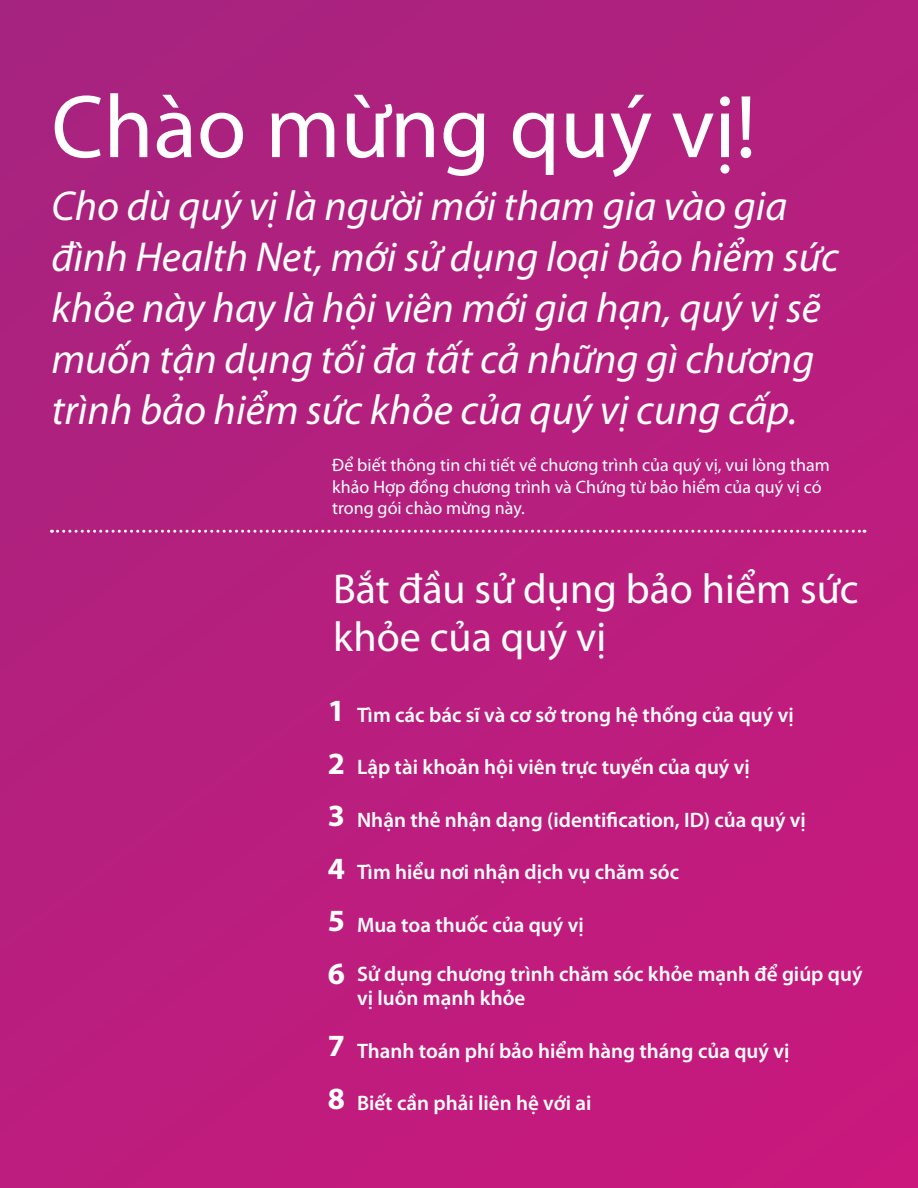
<style>
.page{position:relative;width:918px;height:1188px;background:#fff}
.page>*{position:absolute;margin:0;border:0;box-sizing:border-box;transform-origin:0 0}
.t1{font:90px "Myriad Pro";color:#fff}
.t2{font:italic 42px/51px "Myriad Pro";color:#fff}
.t3{font:42px/48px "Myriad Pro";color:#fff}
.t4{font:600 21px/24px "Myriad Pro";color:#fff}
.t5{font:18px/21px "Myriad Pro";color:#fff}
.s1{font-weight:700;font-size:30.9px}
</style>
<div class="page">
<div style="left:0;top:0;width:918px;height:1188px;background:linear-gradient(to right,#b1217e,#bf1c7d)"></div>
<svg style="left:51px;top:530px;width:814px;height:3px"></svg>
<h2 class="t1" style="left:51px;top:71px;width:706px">Chào mừng quý vị!</h2>
<p class="t2" style="left:51px;top:180px;width:789px">Cho dù quý vị là người mới tham gia vào gia đình Health Net, mới sử dụng loại bảo hiểm sức khỏe này hay là hội viên mới gia hạn, quý vị sẽ muốn tận dụng tối đa tất cả những gì chương trình bảo hiểm sức khỏe của quý vị cung cấp.</p>
<p class="t5" style="left:332px;top:455px;width:499px">Để biết thông tin chi tiết về chương trình của quý vị, vui lòng tham khảo Hợp đồng chương trình và Chứng từ bảo hiểm của quý vị có trong gói chào mừng này.</p>
<h2 class="t3" style="left:333px;top:564px;width:527px">Bắt đầu sử dụng bảo hiểm sức khỏe của quý vị</h2>
<p class="t4" style="left:328px;top:702px;width:467px"><span class="s1">1</span> Tìm các bác sĩ và cơ sở trong hệ thống của quý vị</p>
<p class="t4" style="left:328px;top:755px;width:424px"><span class="s1">2</span> Lập tài khoản hội viên trực tuyến của quý vị</p>
<p class="t4" style="left:328px;top:807px;width:480px"><span class="s1">3</span> Nhận thẻ nhận dạng (identification, ID) của quý vị</p>
<p class="t4" style="left:328px;top:860px;width:353px"><span class="s1">4</span> Tìm hiểu nơi nhận dịch vụ chăm sóc</p>
<p class="t4" style="left:328px;top:912px;width:258px"><span class="s1">5</span> Mua toa thuốc của quý vị</p>
<p class="t4" style="left:357px;top:962px;width:507px;text-indent:-29px"><span class="s1">6</span> Sử dụng chương trình chăm sóc khỏe mạnh để giúp quý vị luôn mạnh khỏe</p>
<p class="t4" style="left:328px;top:1038px;width:463px"><span class="s1">7</span> Thanh toán phí bảo hiểm hàng tháng của quý vị</p>
<p class="t4" style="left:328px;top:1091px;width:265px"><span class="s1">8</span> Biết cần phải liên hệ với ai</p>
</div>
